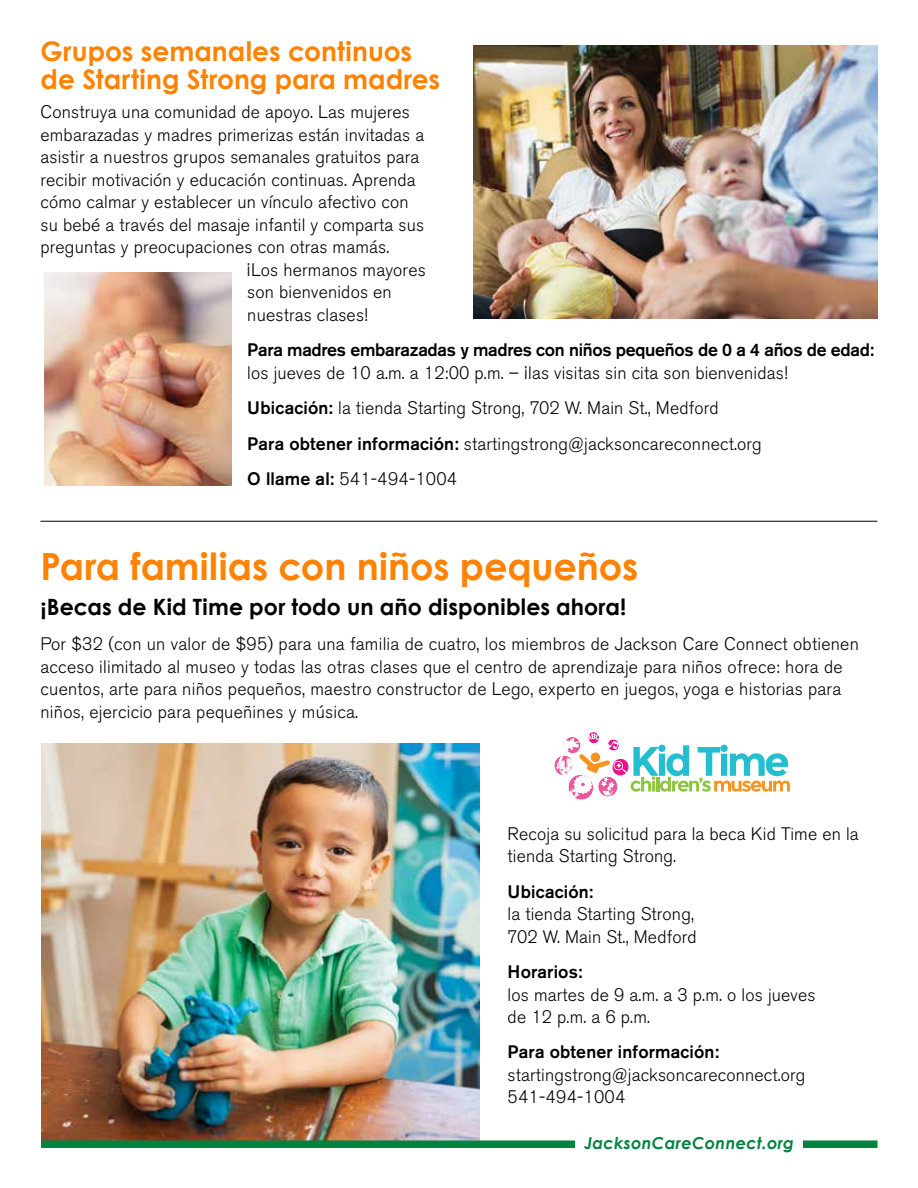
<style>
.page{position:relative;width:918px;height:1188px;background:#fff}
.page>*{position:absolute;margin:0;border:0;box-sizing:border-box;transform-origin:0 0}
.t1{font:700 37.5px "Century Gothic";color:#ff8300}
.t2{font:700 27px/28.5px "Century Gothic";color:#ff8300}
.t3{font:700 22.5px "Century Gothic";letter-spacing:.005em;color:#000}
.t4{font:300 18px/22.5px "Akzidenz Grotesk BE";letter-spacing:.01em;color:#000}
.t5{font:500 18px "Akzidenz Grotesk BE";letter-spacing:-.015em;color:#000}
.t6{font:500 18px "Akzidenz Grotesk BE";letter-spacing:.01em;color:#000}
.t7{font:italic 700 16.5px "Century Gothic";letter-spacing:.02em;color:#00833e}
.s1{font-weight:500}
</style>
<div class="page">
<img style="left:41px;top:744px;width:439px;height:396px">
<svg style="left:554px;top:732px;width:236px;height:68px"></svg>
<hr style="left:40px;top:521px;width:838px;height:1px;background:#000">
<img style="left:44px;top:272px;width:187px;height:214px">
<img style="left:474px;top:46px;width:404px;height:273px">
<div style="left:41px;top:1140px;width:837px;height:8px;background:#00833e"></div>
<div style="left:576px;top:1136px;width:227px;height:42px;background:#fff"></div>
<h2 class="t2" style="left:40px;top:36px;width:401px">Grupos semanales continuos de Starting Strong para madres</h2>
<p class="t4" style="left:40px;top:101px;width:371px">Construya una comunidad de apoyo. Las mujeres</p>
<p class="t4" style="left:40px;top:124px;width:385px">embarazadas y madres primerizas están invitadas a</p>
<p class="t4" style="left:40px;top:146px;width:380px">asistir a nuestros grupos semanales gratuitos para</p>
<p class="t4" style="left:40px;top:169px;width:377px">recibir motivación y educación continuas. Aprenda</p>
<p class="t4" style="left:40px;top:191px;width:370px">cómo calmar y establecer un vínculo afectivo con</p>
<p class="t4" style="left:40px;top:214px;width:385px">su bebé a través del masaje infantil y comparta sus</p>
<p class="t4" style="left:40px;top:236px;width:350px">preguntas y preocupaciones con otras mamás.</p>
<p class="t4" style="left:247px;top:259px;width:180px">¡Los hermanos mayores</p>
<p class="t4" style="left:247px;top:281px;width:146px">son bienvenidos en</p>
<p class="t4" style="left:247px;top:304px;width:122px">nuestras clases!</p>
<p class="t5" style="left:247px;top:339px;width:629px">Para madres embarazadas y madres con niños pequeños de 0 a 4 años de edad:</p>
<p class="t4" style="left:247px;top:355px;width:542px;line-height:35.4px">los jueves de 10 a.m. a 12:00 p.m. – ¡las visitas sin cita son bienvenidas!<br><span class="s1">Ubicación:</span> la tienda Starting Strong, 702 W. Main St., Medford<br><span class="s1">Para obtener información:</span> startingstrong@jacksoncareconnect.org<br><span class="s1">O llame al:</span> 541-494-1004</p>
<h1 class="t1" style="left:40px;top:542px;width:599px">Para familias con niños pequeños</h1>
<p class="t3" style="left:40px;top:592px;width:587px">¡Becas de Kid Time por todo un año disponibles ahora!</p>
<p class="t4" style="left:40px;top:633px;width:820px">Por $32 (con un valor de $95) para una familia de cuatro, los miembros de Jackson Care Connect obtienen acceso ilimitado al museo y todas las otras clases que el centro de aprendizaje para niños ofrece: hora de cuentos, arte para niños pequeños, maestro constructor de Lego, experto en juegos, yoga e historias para niños, ejercicio para pequeñines y música.</p>
<p class="t4" style="left:508px;top:822px;width:353px">Recoja su solicitud para la beca Kid Time en la tienda Starting Strong.</p>
<p class="t6" style="left:508px;top:880px;width:87px">Ubicación:</p>
<p class="t4" style="left:508px;top:903px;width:191px">la tienda Starting Strong,<br>702 W. Main St., Medford</p>
<p class="t6" style="left:508px;top:961px;width:76px">Horarios:</p>
<p class="t4" style="left:508px;top:983px;width:309px">los martes de 9 a.m. a 3 p.m. o los jueves de 12 p.m. a 6 p.m.</p>
<p class="t6" style="left:508px;top:1041px;width:213px">Para obtener información:</p>
<p class="t4" style="left:508px;top:1064px;width:299px">startingstrong@jacksoncareconnect.org<br>541-494-1004</p>
<p class="t7" style="left:584px;top:1132px;width:211px">JacksonCareConnect.org</p>
</div>
